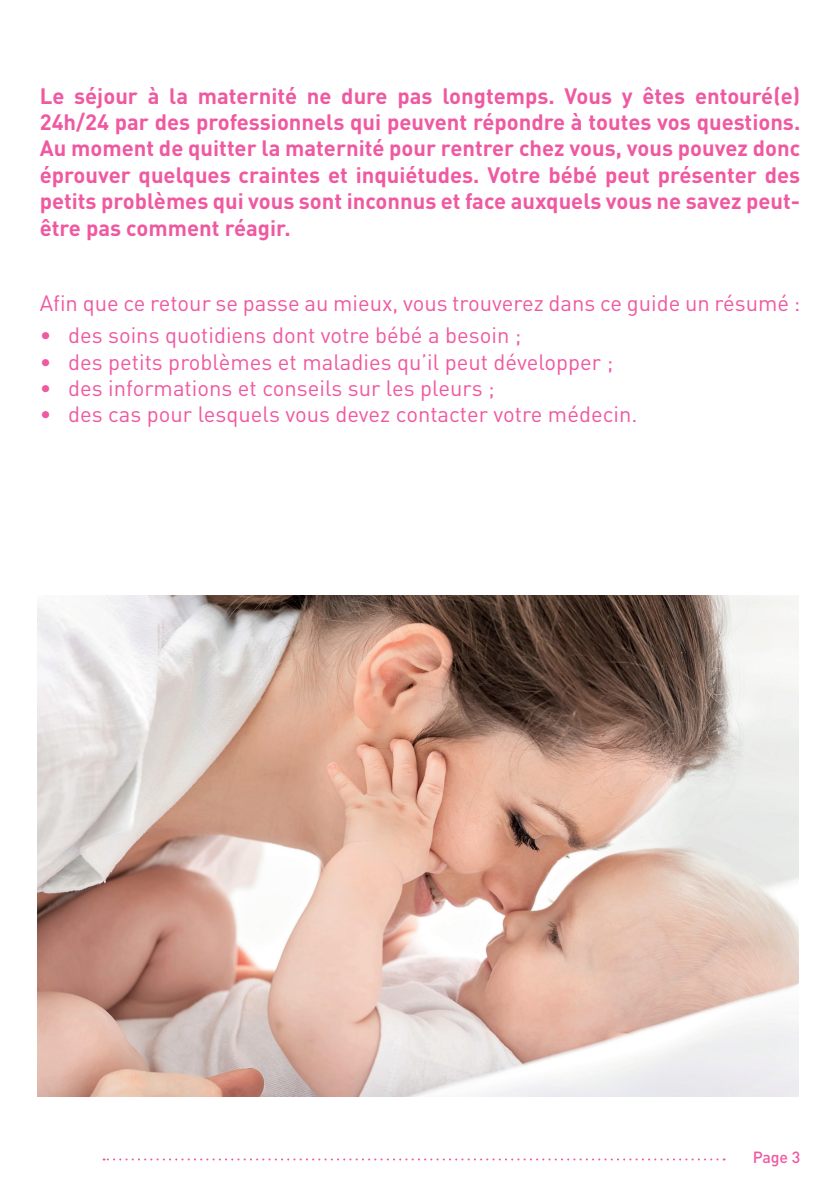
<style>
.page{position:relative;width:840px;height:1191px;background:#fff}
.page>*{position:absolute;margin:0;border:0;box-sizing:border-box;transform-origin:0 0}
.t1{font:700 22px/26.4px "DIN Pro";color:#ef59a1;text-align:justify}
.t2{font:22px "DIN Pro";color:#ef59a1}
.t3{font:500 16px "DIN Pro";color:#ef59a1}
</style>
<div class="page">
<svg style="left:103px;top:1158px;width:614px;height:2px"></svg>
<img style="left:38px;top:595px;width:759px;height:501px">
<p class="t1" style="left:40px;top:80px;width:761px">Le séjour à la maternité ne dure pas longtemps. Vous y êtes entouré(e)<br>24h/24 par des professionnels qui peuvent répondre à toutes vos questions.<br>Au moment de quitter la maternité pour rentrer chez vous, vous pouvez donc éprouver quelques craintes et inquiétudes. Votre bébé peut présenter des petits problèmes qui vous sont inconnus et face auxquels vous ne savez peut&shy;être pas comment réagir.</p>
<p class="t2" style="left:40px;top:286px;width:761px">Afin que ce retour se passe au mieux, vous trouverez dans ce guide un résumé :</p>
<p class="t2" style="left:40px;top:318px;width:483px">• des soins quotidiens dont votre bébé a besoin ;</p>
<p class="t2" style="left:40px;top:344px;width:574px">• des petits problèmes et maladies qu’il peut développer ;</p>
<p class="t2" style="left:40px;top:371px;width:456px">• des informations et conseils sur les pleurs ;</p>
<p class="t2" style="left:40px;top:397px;width:598px">• des cas pour lesquels vous devez contacter votre médecin.</p>
<p class="t3" style="left:752px;top:1144px;width:49px">Page 3</p>
</div>
